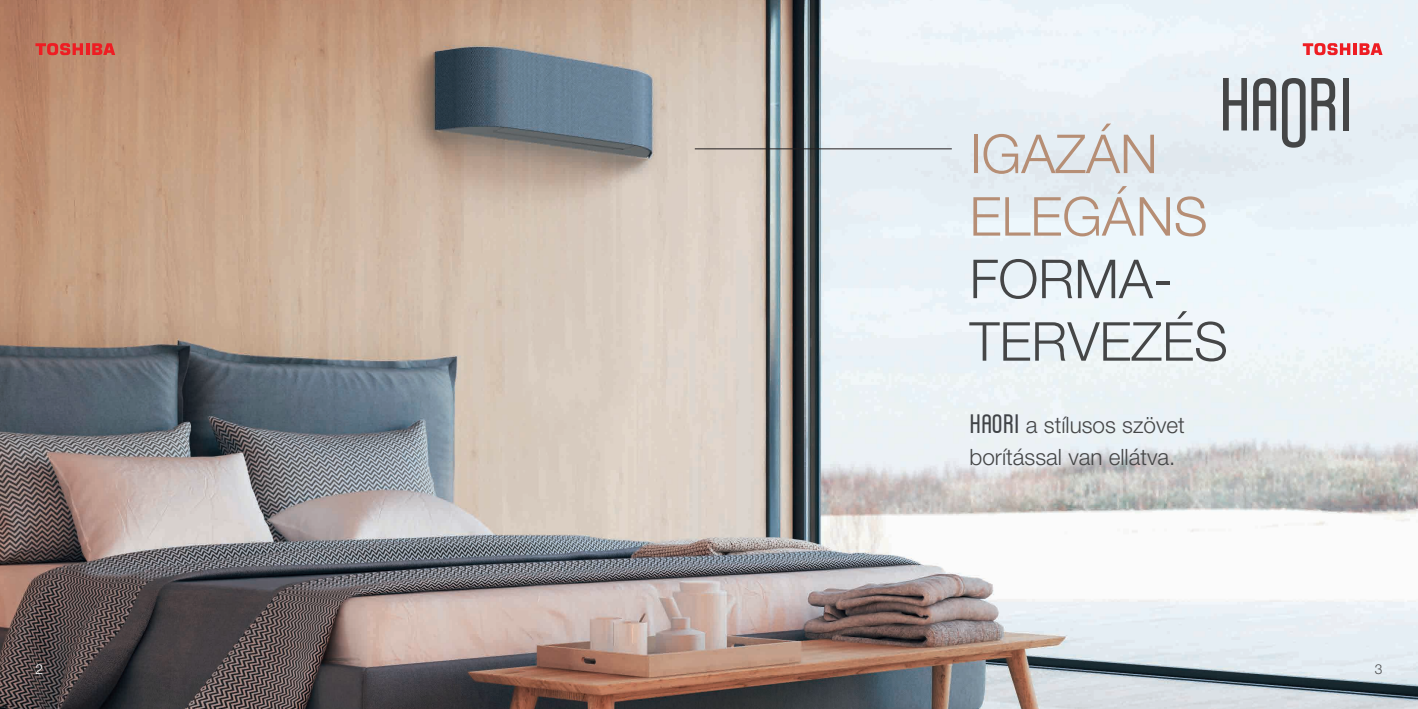
<style>
.page{position:relative;width:1418px;height:709px;background:#fff}
.page>*{position:absolute;margin:0;border:0;box-sizing:border-box;transform-origin:0 0}
.t1{font:300 53.75px/62.5px "Helvetica Neue LT Pro";color:#454647}
.t2{font:300 22.5px/31.5px "Helvetica Neue LT Pro";color:#454647}
.t3{font:300 13.75px "Helvetica Neue LT Pro";color:#fff}
.t4{font:300 13.75px "Helvetica Neue LT Pro";color:#4b4c4d}
.s1{color:#b68e75}
.s2{font-family:"Norway";font-weight:700;font-size:26.25px;color:#404347}
.s3{font-size:22.62px}
</style>
<div class="page">
<img style="left:0;top:0;width:1417px;height:709px">
<svg style="left:1222px;top:78px;width:24px;height:52px"></svg>
<svg style="left:1252px;top:78px;width:53px;height:70px;background:#a4a9ad"></svg>
<svg style="left:1311px;top:78px;width:24px;height:52px"></svg>
<div style="left:1342px;top:78px;width:6px;height:52px;background:#454647"></div>
<hr style="left:694px;top:148px;width:257px;height:1px;background:#231f20">
<svg style="left:1302px;top:43px;width:80px;height:12px"></svg>
<svg style="left:35px;top:43px;width:80px;height:12px"></svg>
<p class="t1" style="left:969px;top:122px;width:260px"><span class="s1">IGAZÁN<br>ELEGÁNS<br></span>FORMA-<br>TERVEZÉS</p>
<p class="t2" style="left:969px;top:409px;width:217px"><span class="s2">HAORI</span> <span class="s3">a</span> stílusos szövet borítással van ellátva.</p>
<p class="t3" style="left:35px;top:660px;width:9px">2</p>
<p class="t4" style="left:1374px;top:660px;width:9px">3</p>
</div>
